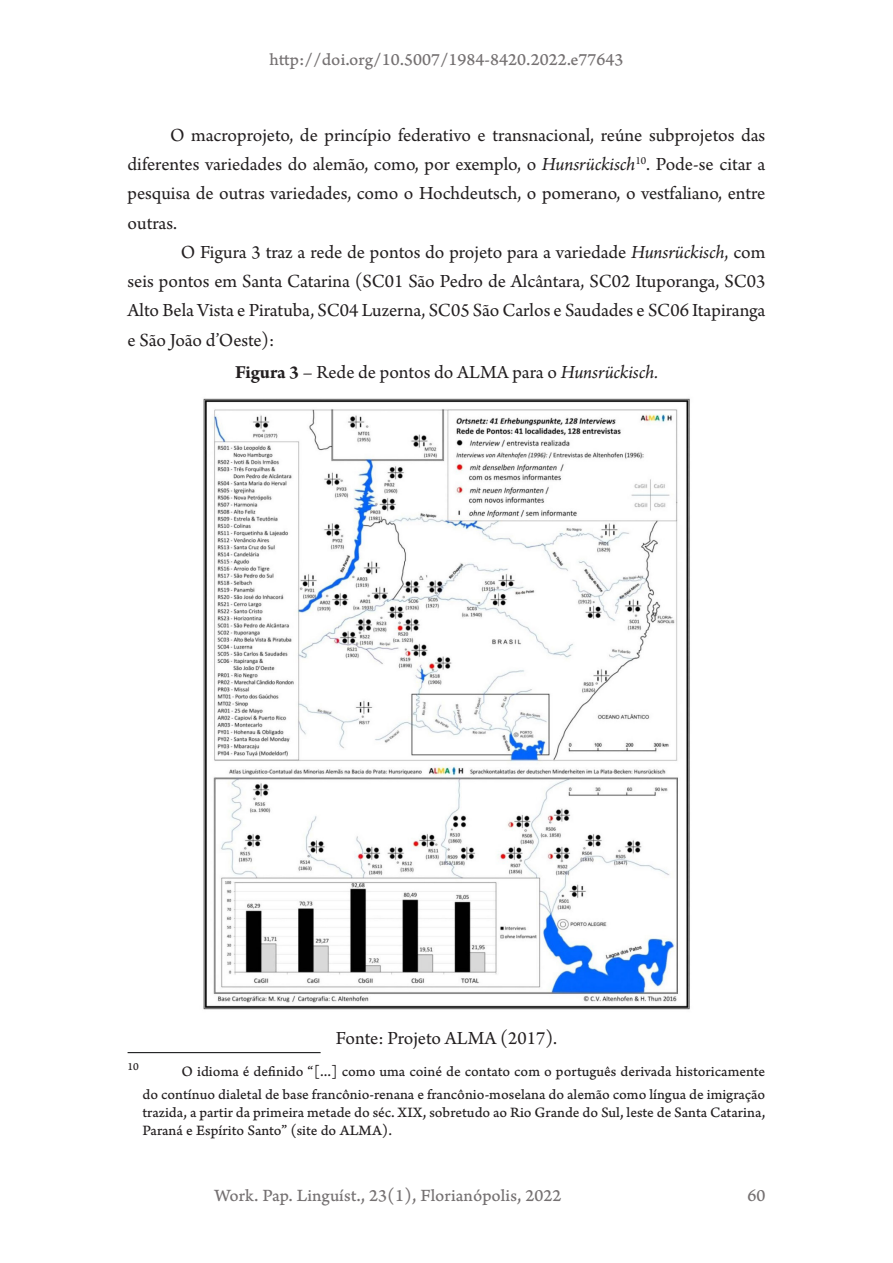
<style>
.page{position:relative;width:893px;height:1263px;background:#fff}
.page>*{position:absolute;margin:0;border:0;box-sizing:border-box;transform-origin:0 0}
.Legenda{font:19.5px/29.2px "Arno Pro";letter-spacing:-.005em;color:#231f20;text-align:justify}
.t1{font:18px "Arno Pro Caption";color:#757172}
.Rodapé_10{font:15px/23.4px "Arno Pro Caption";color:#231f20;text-align:right}
.Rodapé_10-2{font:11.4px "Arno Pro Caption";color:#231f20}
.s1{font-style:italic}
.s2{font-weight:700}
</style>
<div class="page">
<img style="left:203px;top:398px;width:487px;height:612px">
<hr style="left:128px;top:1052px;width:193px;height:1px;background:#1d1e1f">
<p class="t1" style="left:269px;top:49px;width:356px">http://doi.org/10.5007/1984-8420.2022.e77643</p>
<p class="Legenda" style="left:128px;top:121px;width:639px;text-indent:43px">O macroprojeto, de princípio federativo e transnacional, reúne subprojetos das diferentes variedades do alemão, como, por exemplo, o <span class="s1">Hunsrückisch</span><sup>10</sup>. Pode-se citar a pesquisa de outras variedades, como o Hochdeutsch, o pomerano, o vestfaliano, entre outras.</p>
<p class="Legenda" style="left:128px;top:238px;width:639px;text-indent:53px">O Figura 3 traz a rede de pontos do projeto para a variedade <span class="s1">Hunsrückisch</span>, com seis pontos em Santa Catarina (SC01 São Pedro de Alcântara, SC02 Ituporanga, SC03<br>Alto Bela Vista e Piratuba, SC04 Luzerna, SC05 São Carlos e Saudades e SC06 Itapiranga e São João d’Oeste):</p>
<p class="Legenda" style="left:235px;top:358px;width:424px"><span class="s2">Figura 3</span> – Rede de pontos do ALMA para o <span class="s1">Hunsrückisch.</span></p>
<p class="Legenda" style="left:336px;top:1024px;width:223px">Fonte: Projeto ALMA (2017).</p>
<p class="Rodapé_10-2" style="left:128px;top:1059px;width:13px">10</p>
<p class="Rodapé_10" style="left:142px;top:1060px;width:624px">O idioma é definido “[...] como uma coiné de contato com o português derivada historicamente<br>do contínuo dialetal de base francônio-renana e francônio-moselana do alemão como língua de imigração</p>
<p class="Rodapé_10" style="left:142px;top:1104px;width:624px;line-height:18px;text-align:left">trazida, a partir da primeira metade do séc. XIX, sobretudo ao Rio Grande do Sul, leste de Santa Catarina,<br>Paraná e Espírito Santo” (site do ALMA).</p>
<p class="t1" style="left:215px;top:1184px;width:348px">Work. Pap. Linguíst., 23(1), Florianópolis, 2022</p>
<p class="t1" style="left:747px;top:1184px;width:19px">60</p>
</div>
